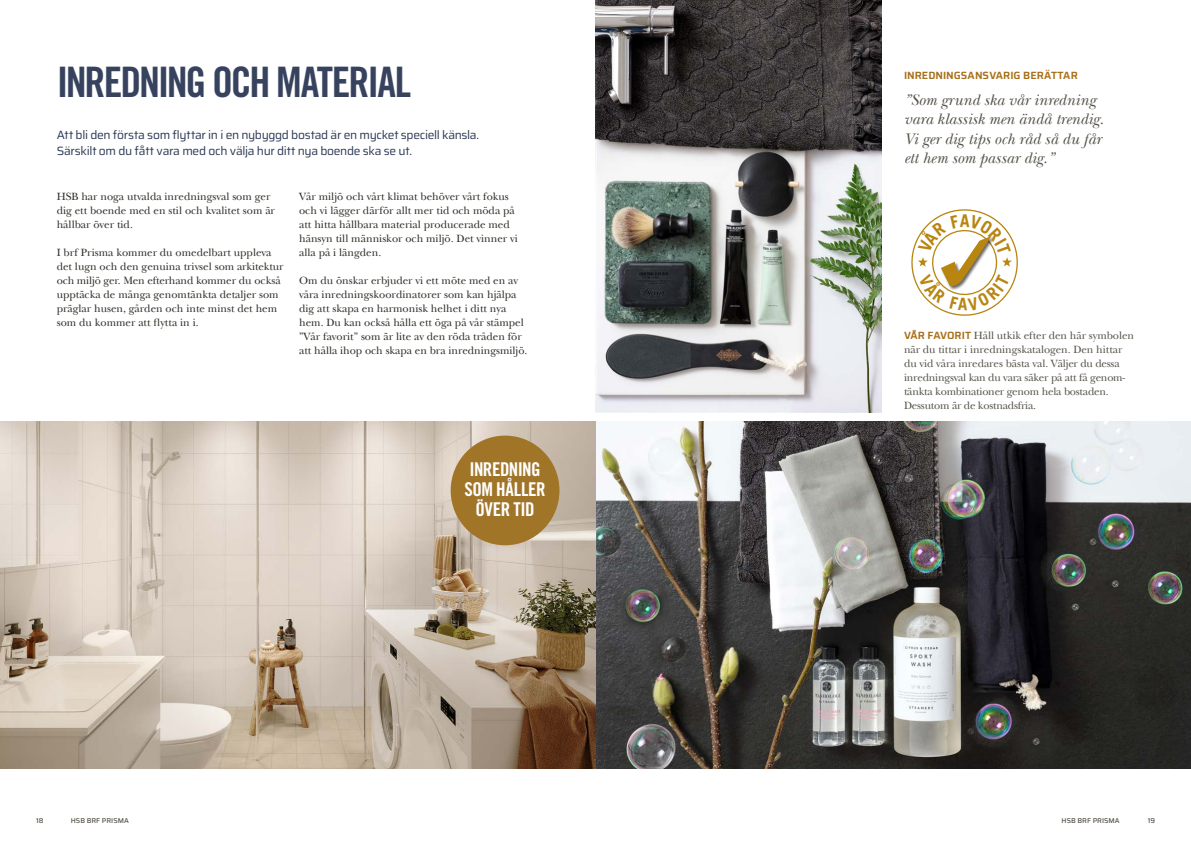
<style>
.page{position:relative;width:1191px;height:842px;background:#fff}
.page>*{position:absolute;margin:0;border:0;box-sizing:border-box;transform-origin:0 0}
.t1{font:42px "Trade Gothic LT Pro Bd Cn 20";letter-spacing:-.055em;color:#37435e}
.t2{font:19px/20px "Trade Gothic LT Pro Bd Cn 20";letter-spacing:-.02em;color:#fff;text-align:center}
.t3{font:16px/19.2px "New Baskerville Italic Os F";color:#57544b}
.t4{font:12px/16px "Saira";letter-spacing:-.03em;color:#2c3954}
.t5{font:11px/14px "New Baskerville";color:#31302a}
.t6{font:11px/14px "New Baskerville";letter-spacing:-.02em;color:#57544b}
.t7{font:600 10.5px "Saira";color:#a8701a}
.t8{font:500 7px "Saira";color:#57544b}
.s1{font-family:"Saira";font-weight:600;font-size:10.5px;color:#a8701a}
</style>
<div class="page">
<img style="left:0;top:421px;width:1191px;height:347px">
<img style="left:595px;top:0;width:287px;height:412px">
<div style="left:451px;top:436px;width:108px;height:109px;background:#a17528;border-radius:50%"></div>
<svg style="left:911px;top:209px;width:106px;height:107px"></svg>
<h1 class="t1" style="left:57px;top:56px;width:356px">INREDNING OCH MATERIAL</h1>
<p class="t4" style="left:57px;top:127px;width:424px">Att bli den första som flyttar in i en nybyggd bostad är en mycket speciell känsla.<br>Särskilt om du fått vara med och välja hur ditt nya boende ska se ut.</p>
<p class="t5" style="left:57px;top:189px;width:220px">HSB har noga utvalda inredningsval som ger dig ett boende med en stil och kvalitet som är hållbar över tid.</p>
<p class="t5" style="left:57px;top:245px;width:228px">I brf Prisma kommer du omedelbart uppleva det lugn och den genuina trivsel som arkitektur och miljö ger. Men efterhand kommer du också upptäcka de många genomtänkta detaljer som präglar husen, gården och inte minst det hem som du kommer att flytta in i.</p>
<p class="t5" style="left:299px;top:189px;width:220px">Vår miljö och vårt klimat behöver vårt fokus och vi lägger därför allt mer tid och möda på att hitta hållbara material producerade med hänsyn till människor och miljö. Det vinner vi alla på i längden.</p>
<p class="t5" style="left:299px;top:273px;width:230px">Om du önskar erbjuder vi ett möte med en av våra inredningskoordinatorer som kan hjälpa dig att skapa en harmonisk helhet i ditt nya hem. Du kan också hålla ett öga på vår stämpel ”Vår favorit” som är lite av den röda tråden för att hålla ihop och skapa en bra inredningsmiljö.</p>
<h2 class="t2" style="left:464px;top:459px;width:83px">INREDNING<br>SOM HÅLLER<br>ÖVER TID</h2>
<p class="t7" style="left:904px;top:67px;width:175px">INREDNINGSANSVARIG BERÄTTAR</p>
<h3 class="t3" style="left:904px;top:90px;width:202px">”Som grund ska vår inredning vara klassisk men ändå trendig.<br>Vi ger dig tips och råd så du får ett hem som passar dig.”</h3>
<p class="t6" style="left:904px;top:328px;width:231px"><span class="s1">VÅR FAVORIT</span> Håll utkik efter den här symbolen när du tittar i inredningskatalogen. Den hittar du vid våra inredares bästa val. Väljer du dessa inredningsval kan du vara säker på att få genom&shy;tänkta kombinationer genom hela bostaden.<br>Dessutom är de kostnadsfria.</p>
<p class="t8" style="left:36px;top:814px;width:9px">18</p>
<p class="t8" style="left:71px;top:814px;width:59px">HSB BRF PRISMA</p>
<p class="t8" style="left:1061px;top:814px;width:59px">HSB BRF PRISMA</p>
<p class="t8" style="left:1147px;top:814px;width:9px">19</p>
</div>
